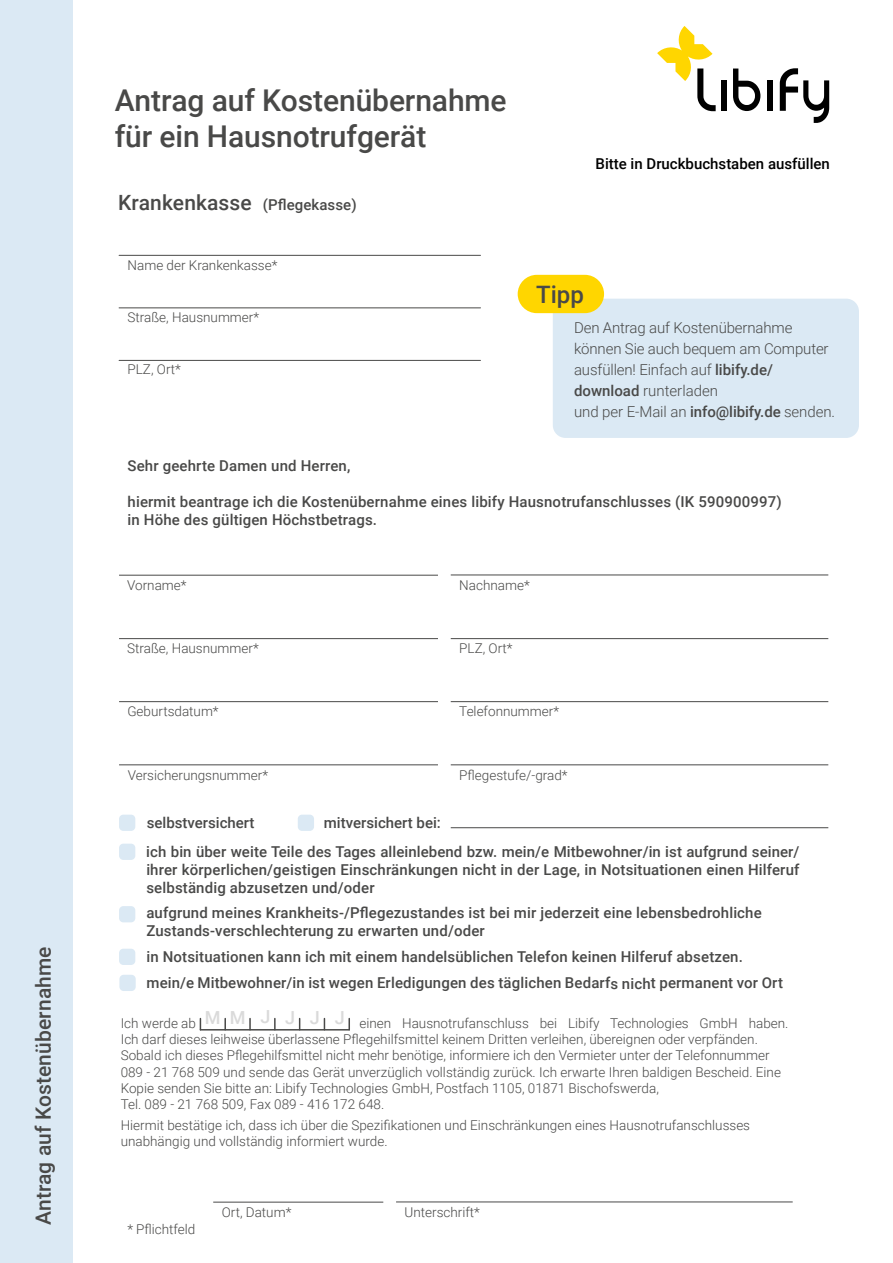
<style>
.page{position:relative;width:893px;height:1263px;background:#fff}
.page>*{position:absolute;margin:0;border:0;box-sizing:border-box;transform-origin:0 0}
.t1{font:500 30px/36px "Roboto";letter-spacing:-.005em;color:#494948}
.t2{font:500 24px "Roboto";color:#494948}
.t3{font:500 21px "Roboto";letter-spacing:.005em;color:#494948}
.t4{font:500 15px/18px "Roboto";letter-spacing:.01em;color:#494948}
.t5{font:300 15px/21px "Roboto";letter-spacing:-.01em;color:#494948}
.t6{font:500 15px "Roboto";color:#000}
.t7{font:300 13.5px/16.2px "Roboto";color:#494948}
.s1{font-size:21px}
.s2{font-weight:500}
</style>
<div class="page">
<hr style="left:119px;top:255px;width:361px;height:1px;background:#494948">
<hr style="left:119px;top:307px;width:361px;height:1px;background:#494948">
<hr style="left:119px;top:360px;width:361px;height:1px;background:#494948">
<div style="left:0;top:0;width:72px;height:1263px;background:#dbe9f4"></div>
<div style="left:721px;top:81px;width:6px;height:30px;background:#000"></div>
<svg style="left:733px;top:69px;width:27px;height:42px"></svg>
<div style="left:767px;top:81px;width:6px;height:30px;background:#000"></div>
<svg style="left:657px;top:26px;width:59px;height:85px"></svg>
<svg style="left:780px;top:68px;width:49px;height:55px"></svg>
<hr style="left:119px;top:575px;width:319px;height:1px;background:#494948">
<hr style="left:119px;top:638px;width:319px;height:1px;background:#494948">
<hr style="left:119px;top:701px;width:319px;height:1px;background:#494948">
<hr style="left:119px;top:764px;width:319px;height:1px;background:#494948">
<hr style="left:451px;top:575px;width:377px;height:1px;background:#494948">
<hr style="left:451px;top:638px;width:377px;height:1px;background:#494948">
<hr style="left:451px;top:701px;width:377px;height:1px;background:#494948">
<hr style="left:451px;top:764px;width:377px;height:1px;background:#494948">
<hr style="left:213px;top:1202px;width:170px;height:1px;background:#494948">
<hr style="left:396px;top:1201px;width:397px;height:1px;background:#494948">
<hr style="left:200px;top:1029px;width:149px;height:1px;background:#494948">
<svg style="left:224px;top:1018px;width:2px;height:11px"></svg>
<svg style="left:348px;top:1018px;width:2px;height:12px"></svg>
<svg style="left:249px;top:1018px;width:2px;height:11px"></svg>
<svg style="left:274px;top:1018px;width:2px;height:11px"></svg>
<div style="left:553px;top:299px;width:306px;height:139px;background:#dbe9f4;border-radius:13px"></div>
<hr style="left:451px;top:827px;width:377px;height:1px;background:#494948">
<div style="left:119px;top:815px;width:16px;height:16px;background:#dbe9f4;border-radius:4px"></div>
<div style="left:298px;top:815px;width:16px;height:16px;background:#dbe9f4;border-radius:4px"></div>
<div style="left:518px;top:275px;width:86px;height:38px;background:#ffd600;border-radius:19px"></div>
<div style="left:119px;top:844px;width:16px;height:16px;background:#dbe9f4;border-radius:4px"></div>
<div style="left:119px;top:949px;width:16px;height:16px;background:#dbe9f4;border-radius:4px"></div>
<div style="left:119px;top:906px;width:16px;height:16px;background:#dbe9f4;border-radius:4px"></div>
<div style="left:119px;top:975px;width:17px;height:16px;background:#dbe9f4;border-radius:4px"></div>
<h3 class="t3" style="left:29px;top:1225px;width:280px;rotate:-90deg">Antrag auf Kostenübernahme</h3>
<h1 class="t1" style="left:115px;top:82px;width:393px">Antrag auf Kostenübernahme für ein Hausnotrufgerät</h1>
<p class="t4" style="left:118px;top:195px;width:240px"><span class="s1">Krankenkasse</span> (Pflegekasse)</p>
<p class="t7" style="left:128px;top:256px;width:151px">Name der Krankenkasse*</p>
<p class="t7" style="left:128px;top:308px;width:133px">Straße, Hausnummer*</p>
<p class="t7" style="left:128px;top:361px;width:55px">PLZ, Ort*</p>
<p class="t6" style="left:596px;top:153px;width:236px">Bitte in Druckbuchstaben ausfüllen</p>
<h2 class="t2" style="left:536px;top:277px;width:49px">Tipp</h2>
<p class="t5" style="left:574px;top:316px;width:263px">Den Antrag auf Kostenübernahme können Sie auch bequem am Computer ausfüllen! Einfach auf <span class="s2">libify.de/ download</span> runterladen<br>und per E-Mail an <span class="s2">info@libify.de</span> senden.</p>
<p class="t4" style="left:128px;top:456px;width:224px">Sehr geehrte Damen und Herren,</p>
<p class="t4" style="left:128px;top:492px;width:656px">hiermit beantrage ich die Kostenübernahme eines libify Hausnotrufanschlusses (IK 590900997) in Höhe des gültigen Höchstbetrags.</p>
<p class="t7" style="left:127px;top:576px;width:61px">Vorname*</p>
<p class="t7" style="left:459px;top:576px;width:72px">Nachname*</p>
<p class="t7" style="left:127px;top:640px;width:133px">Straße, Hausnummer*</p>
<p class="t7" style="left:127px;top:703px;width:93px">Geburtsdatum*</p>
<p class="t7" style="left:459px;top:640px;width:55px">PLZ, Ort*</p>
<p class="t7" style="left:459px;top:703px;width:101px">Telefonnummer*</p>
<p class="t7" style="left:128px;top:766px;width:142px">Versicherungsnummer*</p>
<p class="t4" style="left:147px;top:813px;width:109px">selbstversichert</p>
<p class="t4" style="left:324px;top:813px;width:118px">mitversichert bei:</p>
<p class="t7" style="left:459px;top:766px;width:110px">Pflegestufe/-grad*</p>
<p class="t4" style="left:146px;top:842px;width:655px;text-align:justify">ich bin über weite Teile des Tages alleinlebend bzw. mein/e Mitbewohner/in ist aufgrund seiner/ ihrer körperlichen/geistigen Einschränkungen nicht in der Lage, in Notsituationen einen Hilferuf selbständig abzusetzen und/oder</p>
<p class="t4" style="left:146px;top:903px;width:617px">aufgrund meines Krankheits-/Pflegezustandes ist bei mir jederzeit eine lebensbedrohliche<br>Zustands-verschlechterung zu erwarten und/oder</p>
<p class="t4" style="left:147px;top:973px;width:638px">mein/e Mitbewohner/in ist wegen Erledigungen des täglichen Bedarfs nicht permanent vor Ort</p>
<p class="t4" style="left:146px;top:947px;width:598px">in Notsituationen kann ich mit einem handelsüblichen Telefon keinen Hilferuf absetzen.</p>
<p class="t7" style="left:121px;top:1015px;width:669px">Ich werde ab <sup>M</sup> <sup>M</sup> <sup>J</sup> <sup>J</sup> <sup>J</sup> <sup>J</sup> einen Hausnotrufanschluss bei Libify Technologies GmbH haben.<br>Ich darf dieses leihweise überlassene Pflegehilfsmittel keinem Dritten verleihen, übereignen oder verpfänden.<br>Sobald ich dieses Pflegehilfsmittel nicht mehr benötige, informiere ich den Vermieter unter der Telefonnummer 089 - 21 768 509 und sende das Gerät unverzüglich vollständig zurück. Ich erwarte Ihren baldigen Bescheid. Eine Kopie senden Sie bitte an: Libify Technologies GmbH, Postfach 1105, 01871 Bischofswerda,<br>Tel. 089 - 21 768 509, Fax 089 - 416 172 648.</p>
<p class="t7" style="left:121px;top:1116px;width:631px">Hiermit bestätige ich, dass ich über die Spezifikationen und Einschränkungen eines Hausnotrufanschlusses unabhängig und vollständig informiert wurde.</p>
<p class="t7" style="left:128px;top:1221px;width:69px">* Pflichtfeld</p>
<p class="t7" style="left:222px;top:1203px;width:71px">Ort, Datum*</p>
<p class="t7" style="left:405px;top:1203px;width:77px">Unterschrift*</p>
</div>
